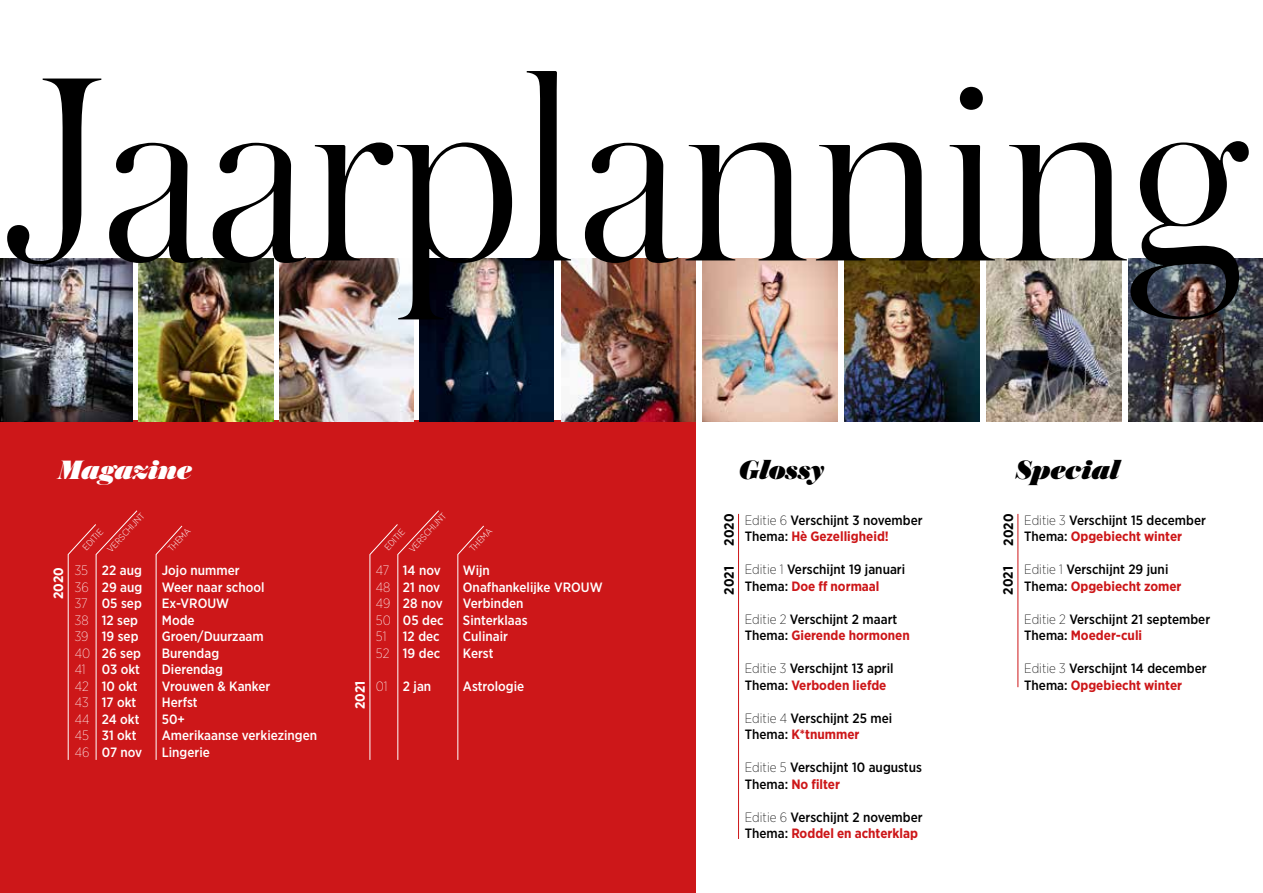
<style>
.page{position:relative;width:1263px;height:893px;background:#fff}
.page>*{position:absolute;margin:0;border:0;box-sizing:border-box;transform-origin:0 0}
.t1{font:300 276.9px "Austin";color:#000}
.t2{font:italic 900 27.9px "Austin";color:#000}
.t3{font:italic 900 27.9px "Austin";letter-spacing:-.005em;color:#fff}
.t4{font:500 13.5px/16.5px "Gotham Narrow";color:#000}
.t5{font:500 13.5px "Gotham Narrow";color:#fff}
.t6{font:700 13.5px "Gotham Narrow";color:#000}
.t7{font:700 13.5px "Gotham Narrow";color:#fff}
.t8{font:300 9px/19.4px "Gotham Narrow";color:#fff}
.s1{font-weight:200}
.s2{font-weight:700;color:#cd1719}
</style>
<div class="page">
<div style="left:0;top:421px;width:695px;height:472px;background:#cd1719"></div>
<img style="left:279px;top:258px;width:135px;height:163px">
<img style="left:419px;top:258px;width:135px;height:163px">
<img style="left:0;top:258px;width:132px;height:163px">
<img style="left:561px;top:258px;width:134px;height:163px">
<img style="left:987px;top:258px;width:134px;height:163px">
<img style="left:703px;top:258px;width:134px;height:163px">
<img style="left:845px;top:258px;width:134px;height:163px">
<img style="left:139px;top:258px;width:134px;height:163px">
<img style="left:1128px;top:258px;width:135px;height:163px">
<svg style="left:67px;top:510px;width:71px;height:250px"></svg>
<svg style="left:155px;top:525px;width:28px;height:235px"></svg>
<svg style="left:369px;top:510px;width:70px;height:250px"></svg>
<svg style="left:457px;top:525px;width:27px;height:235px"></svg>
<hr style="left:738px;top:514px;width:1px;height:325px;background:#cd1719">
<hr style="left:1017px;top:514px;width:1px;height:173px;background:#cd1719">
<h1 class="t1" style="left:0;top:-14px;width:1247px">Jaarplanning</h1>
<h2 class="t3" style="left:58px;top:449px;width:135px">Magazine</h2>
<h2 class="t2" style="left:739px;top:449px;width:87px">Glossy</h2>
<h2 class="t2" style="left:1015px;top:449px;width:106px">Special</h2>
<p class="t4" style="left:745px;top:511px;width:179px"><span class="s1">Editie 6</span> Verschijnt 3 november<br>Thema: <span class="s2">Hè Gezelligheid!</span></p>
<p class="t4" style="left:745px;top:561px;width:162px"><span class="s1">Editie 1</span> Verschijnt 19 januari<br>Thema: <span class="s2">Doe ff normaal</span></p>
<p class="t4" style="left:745px;top:610px;width:166px"><span class="s1">Editie 2</span> Verschijnt 2 maart<br>Thema: <span class="s2">Gierende hormonen</span></p>
<p class="t4" style="left:745px;top:660px;width:150px"><span class="s1">Editie 3</span> Verschijnt 13 april<br>Thema: <span class="s2">Verboden liefde</span></p>
<p class="t4" style="left:745px;top:709px;width:149px"><span class="s1">Editie 4</span> Verschijnt 25 mei<br>Thema: <span class="s2">K*tnummer</span></p>
<p class="t4" style="left:745px;top:759px;width:179px"><span class="s1">Editie 5</span> Verschijnt 10 augustus<br>Thema: <span class="s2">No filter</span></p>
<p class="t4" style="left:745px;top:808px;width:179px"><span class="s1">Editie 6</span> Verschijnt 2 november<br>Thema: <span class="s2">Roddel en achterklap</span></p>
<p class="t8" style="left:88px;top:531px;width:51px;text-indent:-15px;rotate:-47deg">EDITIE<br>VERSCHIJNT</p>
<p class="t8" style="left:389px;top:531px;width:51px;text-indent:-15px;rotate:-47deg">EDITIE<br>VERSCHIJNT</p>
<p class="t6" style="left:720px;top:546px;width:33px;rotate:-90deg">2020</p>
<p class="t6" style="left:720px;top:595px;width:30px;rotate:-90deg">2021</p>
<p class="t6" style="left:999px;top:595px;width:30px;rotate:-90deg">2021</p>
<p class="t6" style="left:1000px;top:546px;width:33px;rotate:-90deg">2020</p>
<p class="t4" style="left:1024px;top:511px;width:183px"><span class="s1">Editie 3</span> Verschijnt 15 december<br>Thema: <span class="s2">Opgebiecht winter</span></p>
<p class="t4" style="left:1024px;top:561px;width:159px"><span class="s1">Editie 1</span> Verschijnt 29 juni<br>Thema: <span class="s2">Opgebiecht zomer</span></p>
<p class="t4" style="left:1024px;top:610px;width:187px"><span class="s1">Editie 2</span> Verschijnt 21 september<br>Thema: <span class="s2">Moeder-culi</span></p>
<p class="t4" style="left:1024px;top:660px;width:184px"><span class="s1">Editie 3</span> Verschijnt 14 december<br>Thema: <span class="s2">Opgebiecht winter</span></p>
<p class="t8" style="left:162px;top:543px;width:30px;rotate:-47deg">THEMA</p>
<p class="t8" style="left:464px;top:543px;width:30px;rotate:-47deg">THEMA</p>
<p class="t5" style="left:75px;top:562px;width:69px"><span class="s1">35</span> 22 aug</p>
<p class="t5" style="left:162px;top:562px;width:79px">Jojo nummer</p>
<p class="t5" style="left:75px;top:578px;width:69px"><span class="s1">36</span> 29 aug</p>
<p class="t5" style="left:162px;top:578px;width:104px">Weer naar school</p>
<p class="t5" style="left:75px;top:595px;width:69px"><span class="s1">37</span> 05 sep</p>
<p class="t5" style="left:162px;top:595px;width:69px">Ex-VROUW</p>
<p class="t5" style="left:75px;top:611px;width:65px"><span class="s1">38</span> 12 sep</p>
<p class="t5" style="left:162px;top:611px;width:34px">Mode</p>
<p class="t5" style="left:75px;top:628px;width:65px"><span class="s1">39</span> 19 sep</p>
<p class="t5" style="left:162px;top:628px;width:103px">Groen/Duurzaam</p>
<p class="t5" style="left:75px;top:644px;width:68px"><span class="s1">40</span> 26 sep</p>
<p class="t5" style="left:162px;top:644px;width:59px">Burendag</p>
<p class="t5" style="left:75px;top:661px;width:67px"><span class="s1">41</span> 03 okt</p>
<p class="t5" style="left:162px;top:661px;width:63px">Dierendag</p>
<p class="t5" style="left:75px;top:677px;width:64px"><span class="s1">42</span> 10 okt</p>
<p class="t5" style="left:162px;top:677px;width:110px">Vrouwen &amp; Kanker</p>
<p class="t5" style="left:75px;top:694px;width:63px"><span class="s1">43</span> 17 okt</p>
<p class="t5" style="left:162px;top:694px;width:37px">Herfst</p>
<p class="t5" style="left:75px;top:710px;width:66px"><span class="s1">44</span> 24 okt</p>
<p class="t5" style="left:162px;top:710px;width:25px">50+</p>
<p class="t5" style="left:75px;top:727px;width:63px"><span class="s1">45</span> 31 okt</p>
<p class="t5" style="left:162px;top:727px;width:157px">Amerikaanse verkiezingen</p>
<p class="t5" style="left:75px;top:743px;width:69px"><span class="s1">46</span> 07 nov</p>
<p class="t5" style="left:162px;top:743px;width:50px">Lingerie</p>
<p class="t5" style="left:376px;top:562px;width:66px"><span class="s1">47</span> 14 nov</p>
<p class="t5" style="left:463px;top:562px;width:29px">Wijn</p>
<p class="t5" style="left:376px;top:578px;width:66px"><span class="s1">48</span> 21 nov</p>
<p class="t5" style="left:463px;top:578px;width:141px">Onafhankelijke VROUW</p>
<p class="t5" style="left:376px;top:595px;width:68px"><span class="s1">49</span> 28 nov</p>
<p class="t5" style="left:463px;top:595px;width:62px">Verbinden</p>
<p class="t5" style="left:376px;top:611px;width:69px"><span class="s1">50</span> 05 dec</p>
<p class="t5" style="left:463px;top:611px;width:66px">Sinterklaas</p>
<p class="t5" style="left:376px;top:628px;width:65px"><span class="s1">51</span> 12 dec</p>
<p class="t5" style="left:463px;top:628px;width:47px">Culinair</p>
<p class="t5" style="left:376px;top:644px;width:66px"><span class="s1">52</span> 19 dec</p>
<p class="t5" style="left:463px;top:644px;width:32px">Kerst</p>
<p class="t5" style="left:376px;top:677px;width:57px"><span class="s1">01</span> 2 jan</p>
<p class="t5" style="left:463px;top:677px;width:63px">Astrologie</p>
<p class="t7" style="left:50px;top:599px;width:33px;rotate:-90deg">2020</p>
<p class="t7" style="left:351px;top:709px;width:30px;rotate:-90deg">2021</p>
</div>
